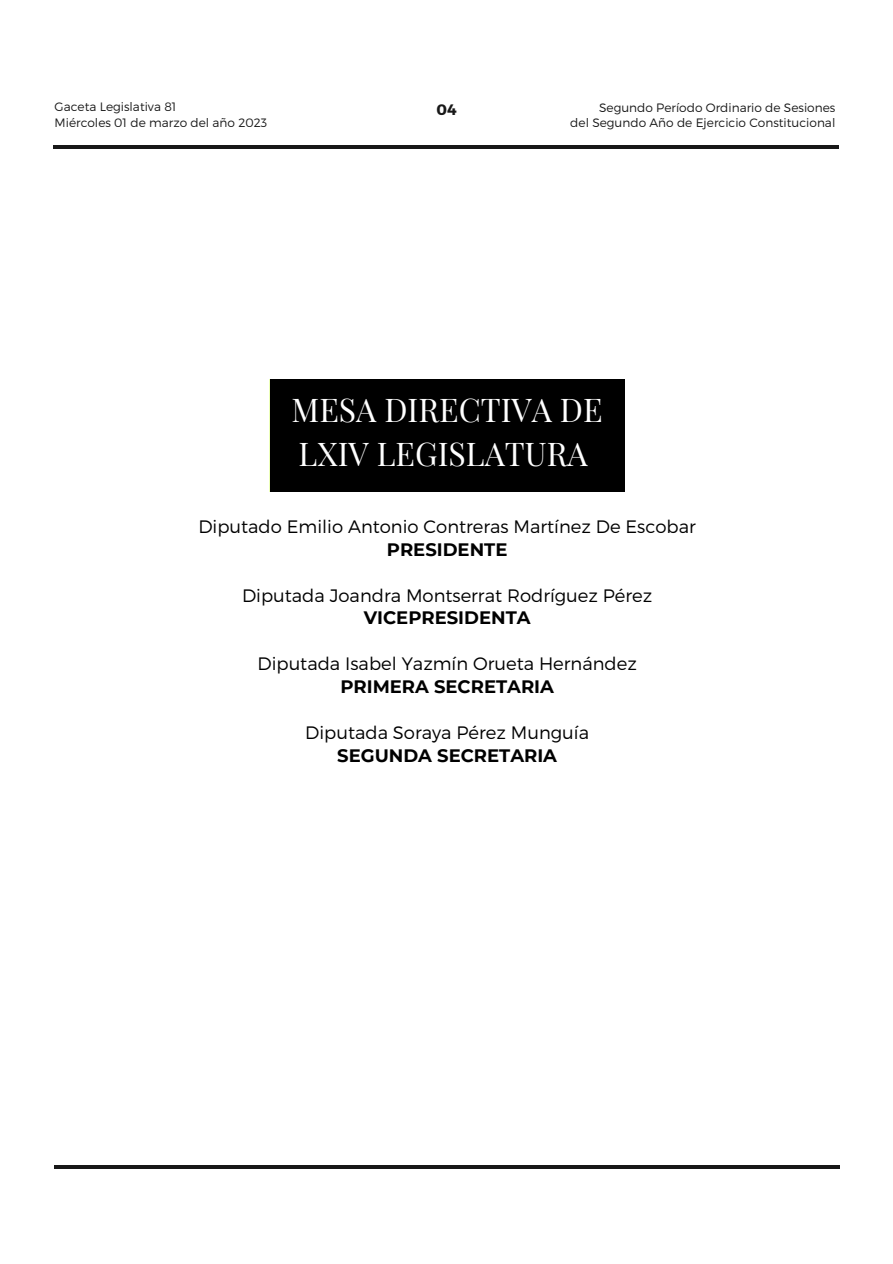
<style>
.page{position:relative;width:893px;height:1264px;background:#fff}
.page>*{position:absolute;margin:0;border:0;box-sizing:border-box;transform-origin:0 0}
.t1{font:32.1px/43.8px "Playfair Display";color:#fff}
.t2{font:300 18px "Montserrat";color:#000}
.t3{font:700 18px "Montserrat";color:#000}
.t4{font:700 15.15px "Montserrat";color:#181818}
.t5{font:300 12.15px/15.1px "Montserrat";color:#181818}
</style>
<div class="page">
<hr style="left:54px;top:145px;width:784px;height:4px;background:#181818">
<hr style="left:55px;top:1165px;width:784px;height:3px;background:#181818">
<div style="left:270px;top:380px;width:354px;height:111px;background:#000"></div>
<p class="t5" style="left:55px;top:99px;width:214px">Gaceta Legislativa 81<br>Miércoles 01 de marzo del año 2023</p>
<p class="t5" style="left:570px;top:99px;width:266px;text-align:right">Segundo Período Ordinario de Sesiones<br>del Segundo Año de Ejercicio Constitucional</p>
<p class="t4" style="left:436px;top:100px;width:22px">04</p>
<h1 class="t1" style="left:291px;top:386px;width:312px">MESA DIRECTIVA DE<br>LXIV LEGISLATURA</h1>
<p class="t2" style="left:198px;top:515px;width:499px">Diputado Emilio Antonio Contreras Martínez De Escobar</p>
<p class="t3" style="left:387px;top:538px;width:122px">PRESIDENTE</p>
<p class="t2" style="left:242px;top:583px;width:411px">Diputada Joandra Montserrat Rodríguez Pérez</p>
<p class="t3" style="left:364px;top:607px;width:168px">VICEPRESIDENTA</p>
<p class="t2" style="left:257px;top:652px;width:381px">Diputada Isabel Yazmín Orueta Hernández</p>
<p class="t3" style="left:340px;top:675px;width:215px">PRIMERA SECRETARIA</p>
<p class="t2" style="left:305px;top:721px;width:285px">Diputada Soraya Pérez Munguía</p>
<p class="t3" style="left:337px;top:744px;width:221px">SEGUNDA SECRETARIA</p>
</div>
